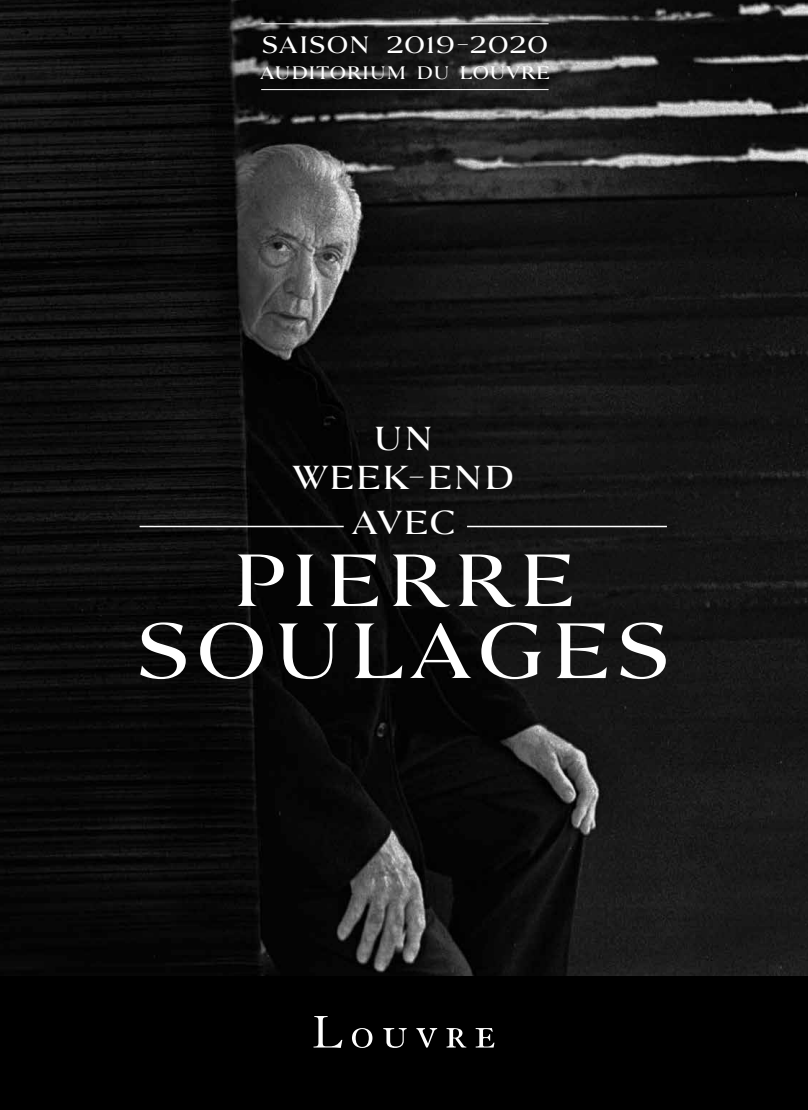
<style>
.page{position:relative;width:808px;height:1110px;background:#fff}
.page>*{position:absolute;margin:0;border:0;box-sizing:border-box;transform-origin:0 0}
.t1{font:78px "Louvre Serif Med";letter-spacing:.05em;color:#fff}
.t2{font:73.5px "Louvre Serif Med";letter-spacing:.03em;color:#fff}
.t3{font:33px/39px "Louvre Serif Med";letter-spacing:.01em;color:#fff;text-align:center}
.t4{font:23.7px "Louvre Serif Med SC950";letter-spacing:.005em;color:#fff}
.t5{font:18px "Louvre Serif Med SC950";color:#fff}
</style>
<div class="page">
<img style="left:0;top:0;width:808px;height:977px">
<hr style="left:261px;top:89px;width:288px;height:1px;background:#fff">
<hr style="left:261px;top:23px;width:288px;height:1px;background:#fff">
<hr style="left:140px;top:526px;width:204px;height:1px;background:#fff">
<hr style="left:467px;top:526px;width:200px;height:1px;background:#fff">
<div style="left:0;top:977px;width:808px;height:133px;background:#000"></div>
<svg style="left:313px;top:1016px;width:29px;height:32px"></svg>
<svg style="left:352px;top:1028px;width:20px;height:20px"></svg>
<svg style="left:383px;top:1028px;width:24px;height:20px"></svg>
<svg style="left:416px;top:1028px;width:21px;height:20px"></svg>
<svg style="left:446px;top:1028px;width:20px;height:20px"></svg>
<svg style="left:476px;top:1028px;width:18px;height:20px"></svg>
<h3 class="t4" style="left:261px;top:30px;width:289px">SAISON 2019-2020</h3>
<p class="t5" style="left:260px;top:61px;width:292px">AUDITORIUM DU LOUVRE</p>
<h3 class="t3" style="left:292px;top:419px;width:224px">UN<br>WEEK-END</h3>
<h3 class="t3" style="left:351px;top:503px;width:106px">AVEC</h3>
<h2 class="t2" style="left:231px;top:532px;width:336px">PIERRE</h2>
<h1 class="t1" style="left:135px;top:600px;width:538px">SOULAGES</h1>
</div>
